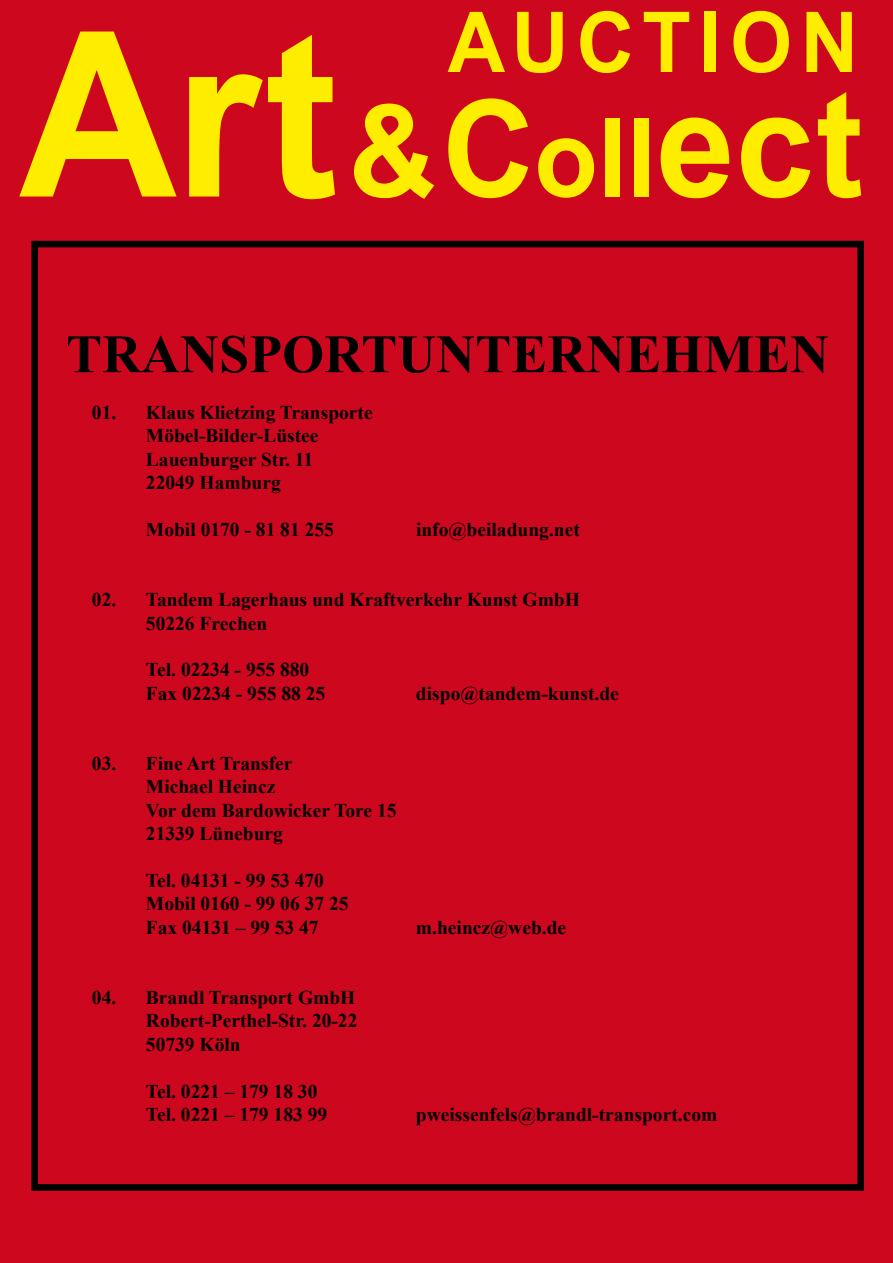
<style>
.page{position:relative;width:893px;height:1263px;background:#cd071e}
.page>*{position:absolute;margin:0;border:0;box-sizing:border-box;transform-origin:0 0}
.t1{font:700 230.4px "Arial";color:#ffed00;scale:.95 1}
.t2{font:700 84px "Arial";letter-spacing:.1em;color:#ffed00;scale:.95 1}
.t3{font:700 54px "Times New Roman";color:#000}
.t4{font:700 19.5px/23.4px "Times New Roman";color:#000}
.s1{font-size:127.65px}
.s2{font-size:134.7px}
.s3{font-size:109.95px}
.s4{font-size:148.95px}
</style>
<div class="page">
<div style="left:31px;top:241px;width:833px;height:950px;border:7px solid #000"></div>
<h2 class="t2" style="left:448px;top:-14px;width:434px">AUCTION</h2>
<h1 class="t1" style="left:19px;top:-38px;width:889px">Art<span class="s1">&amp;</span><span class="s2">C</span><span class="s3">oll</span><span class="s4">ect</span></h1>
<h3 class="t3" style="left:66px;top:317px;width:765px">TRANSPORTUNTERNEHMEN</h3>
<p class="t4" style="left:146px;top:400px;width:228px;text-indent:-54px">01. Klaus Klietzing Transporte<br>Möbel-Bilder-Lüstee<br>Lauenburger Str. 11<br>22049 Hamburg</p>
<p class="t4" style="left:146px;top:517px;width:189px">Mobil 0170 - 81 81 255</p>
<p class="t4" style="left:416px;top:517px;width:165px">info@beiladung.net</p>
<p class="t4" style="left:146px;top:587px;width:435px;text-indent:-54px">02. Tandem Lagerhaus und Kraftverkehr Kunst GmbH<br>50226 Frechen</p>
<p class="t4" style="left:146px;top:658px;width:181px">Tel. 02234 - 955 880<br>Fax 02234 - 955 88 25</p>
<p class="t4" style="left:416px;top:681px;width:204px">dispo@tandem-kunst.de</p>
<p class="t4" style="left:146px;top:751px;width:252px;text-indent:-54px">03. Fine Art Transfer<br>Michael Heincz<br>Vor dem Bardowicker Tore 15<br>21339 Lüneburg</p>
<p class="t4" style="left:146px;top:868px;width:204px">Tel. 04131 - 99 53 470<br>Mobil 0160 - 99 06 37 25<br>Fax 04131 – 99 53 47</p>
<p class="t4" style="left:416px;top:915px;width:152px">m.heincz@web.de</p>
<p class="t4" style="left:146px;top:985px;width:213px;text-align:justify;text-indent:-54px">04. Brandl Transport GmbH Robert-Perthel-Str. 20-22<br>50739 Köln</p>
<p class="t4" style="left:146px;top:1079px;width:183px">Tel. 0221 – 179 18 30<br>Tel. 0221 – 179 183 99</p>
<p class="t4" style="left:416px;top:1102px;width:303px">pweissenfels@brandl-transport.com</p>
</div>
